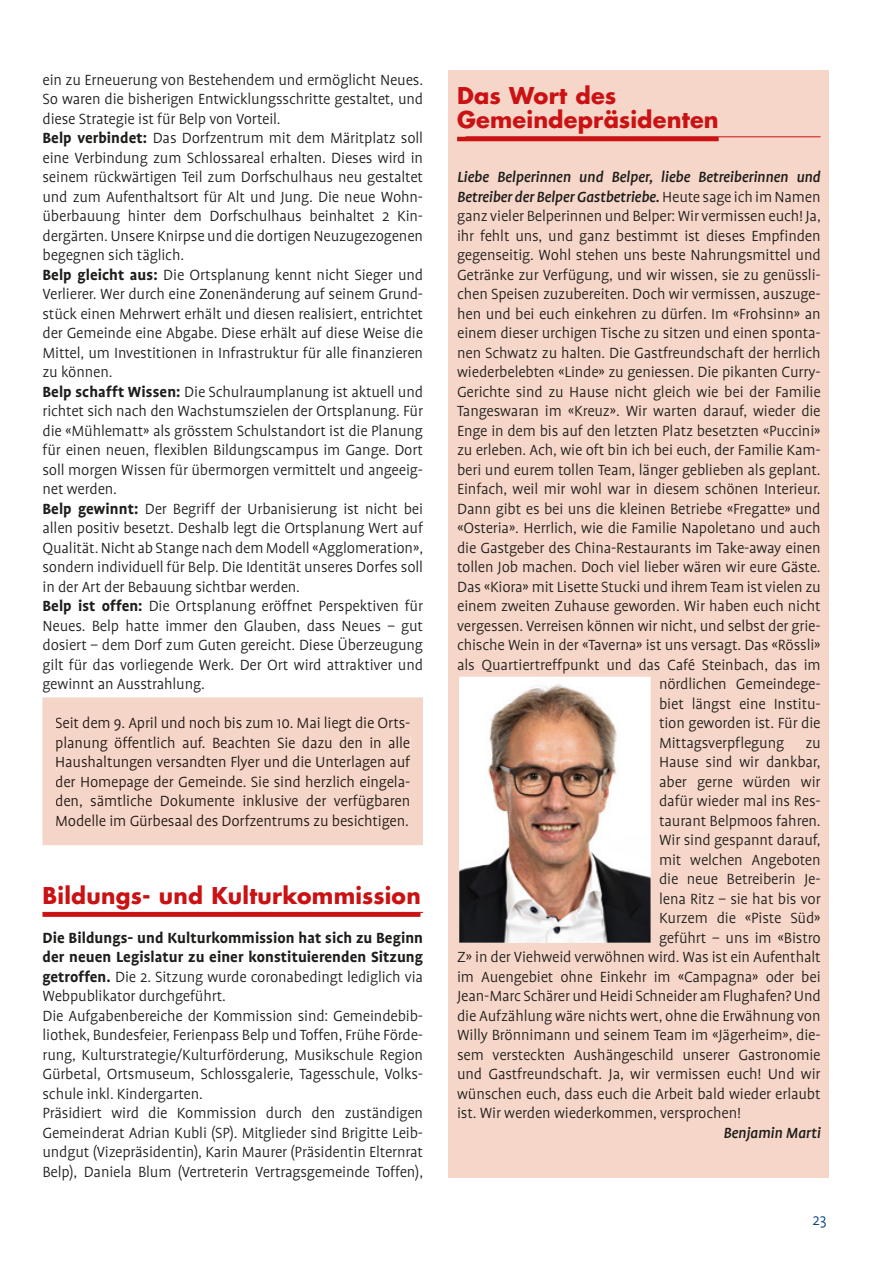
<style>
.page{position:relative;width:893px;height:1263px;background:#fff}
.page>*{position:absolute;margin:0;border:0;box-sizing:border-box;transform-origin:0 0}
.t1{font:700 22.5px/24px "Futura";letter-spacing:.01em;color:#ca1214}
.t2{font:300 16.8px/19.5px "Profile";letter-spacing:-.01em;color:#1d1d1b}
.t3{font:300 16.8px/19.5px "Profile";letter-spacing:-.01em;color:#1e1612;text-align:justify}
.t4{font:italic 500 16.8px "Profile";letter-spacing:-.01em;color:#1d1d1b}
.t5{font:300 16.8px "Profile";color:#003f7d}
.s1{font-weight:700}
.s2{font-weight:300;font-style:normal}
</style>
<div class="page">
<div style="left:43px;top:912px;width:377px;height:5px;background:#ca1214"></div>
<hr style="left:43px;top:912px;width:380px;height:1px;background:#ca1214">
<div style="left:449px;top:70px;width:380px;height:1108px;background:#f6d6c8"></div>
<hr style="left:457px;top:137px;width:262px;height:4px;background:#ca1214">
<hr style="left:466px;top:137px;width:355px;height:1px;background:#ca1214">
<img style="left:459px;top:678px;width:192px;height:265px">
<div style="left:42px;top:697px;width:381px;height:148px;background:#f5d5c8"></div>
<div style="left:56px;top:717px;width:354px;height:15px;background:#f5d5c8"></div>
<div style="left:56px;top:736px;width:354px;height:15px;background:#f5d5c8"></div>
<div style="left:57px;top:756px;width:353px;height:15px;background:#f5d5c8"></div>
<div style="left:56px;top:775px;width:354px;height:15px;background:#f5d5c8"></div>
<div style="left:56px;top:795px;width:354px;height:15px;background:#f5d5c8"></div>
<div style="left:57px;top:814px;width:351px;height:15px;background:#f5d5c8"></div>
<p class="t2" style="left:43px;top:70px;width:382px">ein zu Erneuerung von Bestehendem und ermöglicht Neues.<br>So waren die bisherigen Entwicklungsschritte gestaltet, und diese Strategie ist für Belp von Vorteil.<br><span class="s1">Belp verbindet:</span> Das Dorfzentrum mit dem Märitplatz soll eine Verbindung zum Schlossareal erhalten. Dieses wird in seinem rückwärtigen Teil zum Dorfschulhaus neu gestaltet und zum Aufenthaltsort für Alt und Jung. Die neue Wohn&shy;überbauung hinter dem Dorfschulhaus beinhaltet 2 Kin&shy;dergärten. Unsere Knirpse und die dortigen Neuzugezogenen begegnen sich täglich.<br><span class="s1">Belp gleicht aus:</span> Die Ortsplanung kennt nicht Sieger und Verlierer. Wer durch eine Zonenänderung auf seinem Grund&shy;stück einen Mehrwert erhält und diesen realisiert, entrichtet der Gemeinde eine Abgabe. Diese erhält auf diese Weise die Mittel, um Investitionen in Infrastruktur für alle finanzieren zu können.<br><span class="s1">Belp schafft Wissen:</span> Die Schulraumplanung ist aktuell und richtet sich nach den Wachstumszielen der Ortsplanung. Für die «Mühlematt» als grösstem Schulstandort ist die Planung für einen neuen, flexiblen Bildungscampus im Gange. Dort soll morgen Wissen für übermorgen vermittelt und angeeig&shy;net werden.<br><span class="s1">Belp gewinnt:</span> Der Begriff der Urbanisierung ist nicht bei allen positiv besetzt. Deshalb legt die Ortsplanung Wert auf Qualität. Nicht ab Stange nach dem Modell «Agglomeration», sondern individuell für Belp. Die Identität unseres Dorfes soll in der Art der Bebauung sichtbar werden.<br><span class="s1">Belp ist offen:</span> Die Ortsplanung eröffnet Perspektiven für Neues. Belp hatte immer den Glauben, dass Neues – gut dosiert – dem Dorf zum Guten gereicht. Diese Überzeugung gilt für das vorliegende Werk. Der Ort wird attraktiver und gewinnt an Ausstrahlung.</p>
<p class="t3" style="left:55px;top:713px;width:357px">Seit dem 9. April und noch bis zum 10. Mai liegt die Orts&shy;planung öffentlich auf. Beachten Sie dazu den in alle Haushaltungen versandten Flyer und die Unterlagen auf der Homepage der Gemeinde. Sie sind herzlich eingela&shy;den, sämtliche Dokumente inklusive der verfügbaren Modelle im Gürbesaal des Dorfzentrums zu besichtigen.</p>
<h1 class="t1" style="left:43px;top:882px;width:380px">Bildungs- und Kulturkommission</h1>
<p class="t2" style="left:43px;top:928px;width:382px"><span class="s1">Die Bildungs- und Kulturkommission hat sich zu Beginn der neuen Legislatur zu einer konstituierenden Sitzung getroffen.</span> Die 2. Sitzung wurde coronabedingt lediglich via Webpublikator durchgeführt.<br>Die Aufgabenbereiche der Kommission sind: Gemeindebib&shy;liothek, Bundesfeier, Ferienpass Belp und Toffen, Frühe Förde&shy;rung, Kulturstrategie/Kulturförderung, Musikschule Region Gürbetal, Ortsmuseum, Schlossgalerie, Tagesschule, Volks&shy;schule inkl. Kindergarten.<br>Präsidiert wird die Kommission durch den zuständigen Gemeinderat Adrian Kubli (SP). Mitglieder sind Brigitte Leib&shy;undgut (Vizepräsidentin), Karin Maurer (Präsidentin Elternrat Belp), Daniela Blum (Vertreterin Vertragsgemeinde Toffen),</p>
<h1 class="t1" style="left:457px;top:83px;width:263px">Das Wort des<br>Gemeindepräsidenten</h1>
<p class="t4" style="left:457px;top:168px;width:365px">Liebe Belperinnen und Belper, liebe Betreiberinnen und</p>
<p class="t4" style="left:457px;top:188px;width:365px">Betreiber der Belper Gastbetriebe. <span class="s2">Heute sage ich im Namen</span></p>
<p class="t2" style="left:457px;top:206px;width:365px">ganz vieler Belperinnen und Belper: Wir vermissen euch! Ja,</p>
<p class="t2" style="left:457px;top:226px;width:365px">ihr fehlt uns, und ganz bestimmt ist dieses Empfinden</p>
<p class="t2" style="left:457px;top:245px;width:365px">gegenseitig. Wohl stehen uns beste Nahrungsmittel und</p>
<p class="t2" style="left:457px;top:265px;width:365px">Getränke zur Verfügung, und wir wissen, sie zu genüssli-</p>
<p class="t2" style="left:457px;top:284px;width:365px">chen Speisen zuzubereiten. Doch wir vermissen, auszuge-</p>
<p class="t2" style="left:457px;top:304px;width:365px">hen und bei euch einkehren zu dürfen. Im «Frohsinn» an</p>
<p class="t2" style="left:457px;top:323px;width:365px">einem dieser urchigen Tische zu sitzen und einen sponta-</p>
<p class="t2" style="left:457px;top:343px;width:365px">nen Schwatz zu halten. Die Gastfreundschaft der herrlich</p>
<p class="t2" style="left:457px;top:362px;width:365px">wiederbelebten «Linde» zu geniessen. Die pikanten Curry-</p>
<p class="t2" style="left:457px;top:382px;width:365px">Gerichte sind zu Hause nicht gleich wie bei der Familie</p>
<p class="t2" style="left:457px;top:401px;width:365px">Tangeswaran im «Kreuz». Wir warten darauf, wieder die</p>
<p class="t2" style="left:457px;top:421px;width:365px">Enge in dem bis auf den letzten Platz besetzten «Puccini»</p>
<p class="t2" style="left:457px;top:440px;width:365px">zu erleben. Ach, wie oft bin ich bei euch, der Familie Kam-</p>
<p class="t2" style="left:457px;top:460px;width:365px">beri und eurem tollen Team, länger geblieben als geplant.</p>
<p class="t2" style="left:457px;top:479px;width:365px">Einfach, weil mir wohl war in diesem schönen Interieur.</p>
<p class="t2" style="left:457px;top:499px;width:365px">Dann gibt es bei uns die kleinen Betriebe «Fregatte» und</p>
<p class="t2" style="left:457px;top:518px;width:365px">«Osteria». Herrlich, wie die Familie Napoletano und auch</p>
<p class="t2" style="left:457px;top:538px;width:365px">die Gastgeber des China-Restaurants im Take-away einen</p>
<p class="t2" style="left:457px;top:557px;width:365px">tollen Job machen. Doch viel lieber wären wir eure Gäste.</p>
<p class="t2" style="left:457px;top:577px;width:365px">Das «Kiora» mit Lisette Stucki und ihrem Team ist vielen zu</p>
<p class="t2" style="left:457px;top:596px;width:365px">einem zweiten Zuhause gewor den. Wir haben euch nicht</p>
<p class="t2" style="left:457px;top:616px;width:365px">vergessen. Verreisen können wir nicht, und selbst der grie-</p>
<p class="t2" style="left:457px;top:635px;width:365px">chische Wein in der «Taverna» ist uns versagt. Das «Rössli»</p>
<p class="t2" style="left:457px;top:655px;width:365px">als Quartiertreffpunkt und das Café Steinbach, das im</p>
<p class="t2" style="left:659px;top:674px;width:163px">nördlichen Gemeindege-</p>
<p class="t2" style="left:659px;top:694px;width:163px">biet längst eine Institu-</p>
<p class="t2" style="left:659px;top:713px;width:163px">tion geworden ist. Für die</p>
<p class="t2" style="left:659px;top:733px;width:127px">Mittagsverpflegung</p>
<p class="t2" style="left:805px;top:733px;width:17px">zu</p>
<p class="t2" style="left:659px;top:752px;width:163px">Hause sind wir dankbar,</p>
<p class="t2" style="left:659px;top:772px;width:163px">aber gerne würden wir</p>
<p class="t2" style="left:659px;top:791px;width:163px">dafür wieder mal ins Res-</p>
<p class="t2" style="left:659px;top:811px;width:163px">taurant Belpmoos fahren.</p>
<p class="t2" style="left:659px;top:830px;width:163px">Wir sind gespannt darauf,</p>
<p class="t2" style="left:659px;top:850px;width:163px">mit welchen Angeboten</p>
<p class="t2" style="left:659px;top:869px;width:163px">die neue Betreiberin Je-</p>
<p class="t2" style="left:659px;top:889px;width:163px">lena Ritz – sie hat bis vor</p>
<p class="t2" style="left:659px;top:909px;width:163px">Kurzem die «Piste Süd»</p>
<p class="t2" style="left:659px;top:928px;width:163px">geführt – uns im «Bistro</p>
<p class="t2" style="left:457px;top:948px;width:365px">Z» in der Viehweid verwöhnen wird. Was ist ein Aufenthalt</p>
<p class="t2" style="left:457px;top:967px;width:365px">im Auengebiet ohne Einkehr im «Campagna» oder bei</p>
<p class="t2" style="left:457px;top:987px;width:365px">Jean-Marc Schärer und Heidi Schneider am Flugha fen? Und</p>
<p class="t2" style="left:457px;top:1006px;width:365px">die Aufzählung wäre nichts wert, ohne die Erwähnung von</p>
<p class="t2" style="left:457px;top:1026px;width:365px">Willy Brönnimann und seinem Team im «Jägerheim», die-</p>
<p class="t2" style="left:457px;top:1045px;width:365px">sem versteckten Aushängeschild unserer Gastronomie</p>
<p class="t2" style="left:457px;top:1065px;width:365px">und Gastfreundschaft. Ja, wir vermissen euch! Und wir</p>
<p class="t2" style="left:457px;top:1084px;width:365px">wünschen euch, dass euch die Arbeit bald wieder erlaubt</p>
<p class="t2" style="left:457px;top:1104px;width:285px">ist. Wir werden wiederkommen, versprochen!</p>
<p class="t4" style="left:723px;top:1124px;width:99px">Benjamin Marti</p>
<p class="t5" style="left:813px;top:1211px;width:15px">23</p>
</div>
